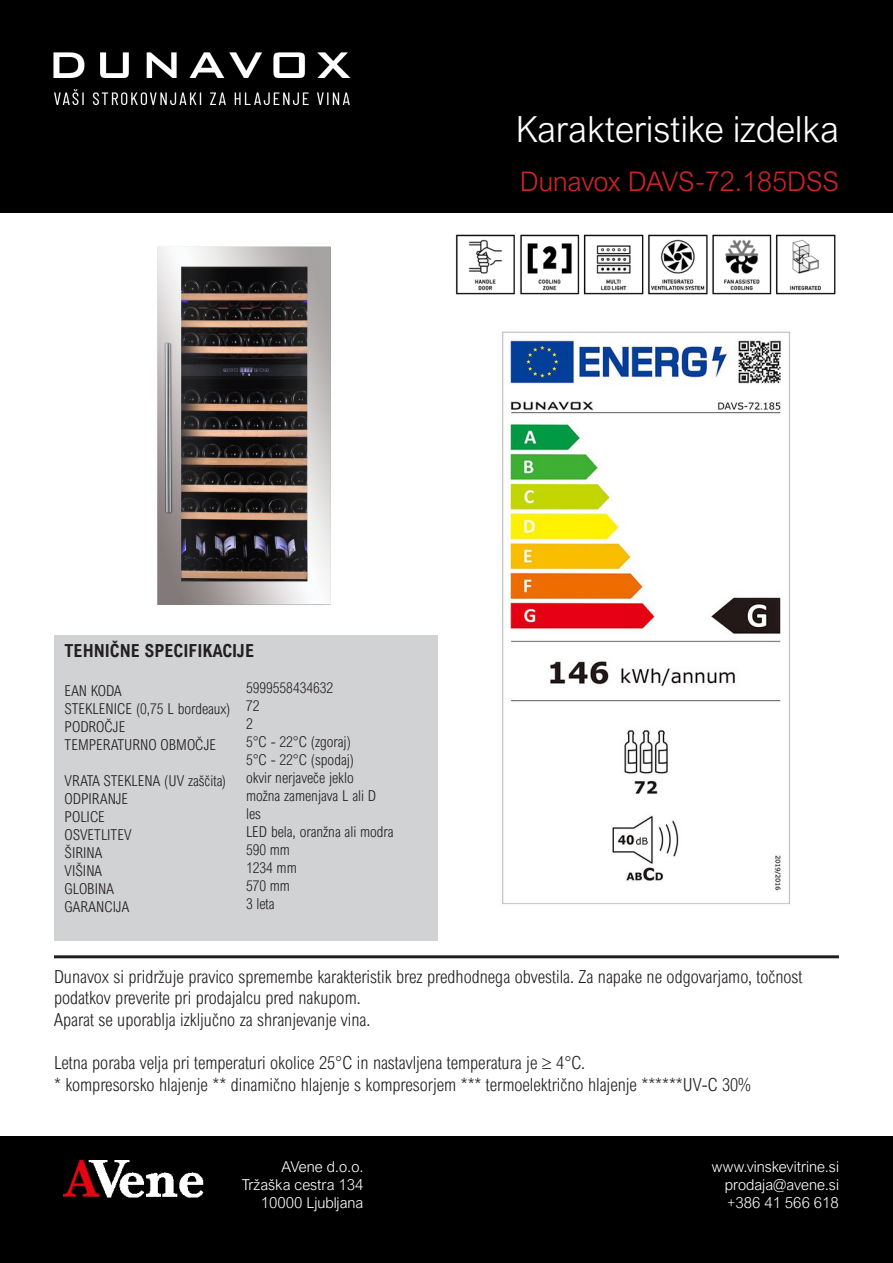
<style>
.page{position:relative;width:893px;height:1263px;background:#fff}
.page>*{position:absolute;margin:0;border:0;box-sizing:border-box;transform-origin:0 0}
.t1{font:300 36px "Arial Nova";color:#fff}
.t2{font:300 27px "Arial Nova";color:#d1232a}
.t3{font:300 18px/21.6px "Arial Nova Cond";color:#231f20}
.t4{font:700 18px "Arial Nova Cond";color:#231f20}
.t5{font:300 15px/18px "Arial Nova Cond";color:#231f20}
.t6{font:300 15px/18px "Arial Nova";color:#fff;text-align:right}
</style>
<div class="page">
<div style="left:54px;top:636px;width:384px;height:305px;background:#d1d2d4"></div>
<div style="left:0;top:0;width:893px;height:213px;background:#000"></div>
<img style="left:53px;top:52px;width:298px;height:53px">
<hr style="left:54px;top:955px;width:785px;height:3px;background:#231f20">
<div style="left:0;top:1136px;width:893px;height:127px;background:#000"></div>
<img style="left:63px;top:1161px;width:141px;height:37px">
<img style="left:455px;top:234px;width:381px;height:61px">
<img style="left:502px;top:331px;width:289px;height:574px">
<img style="left:157px;top:246px;width:174px;height:359px">
<h1 class="t1" style="left:516px;top:109px;width:325px">Karakteristike izdelka</h1>
<p class="t2" style="left:520px;top:167px;width:321px">Dunavox DAVS-72.185DSS</p>
<p class="t4" style="left:65px;top:639px;width:191px">TEHNIČNE SPECIFIKACIJE</p>
<p class="t5" style="left:65px;top:682px;width:167px">EAN KODA<br>STEKLENICE (0,75 L bordeaux)<br>PODROČJE<br>TEMPERATURNO OBMOČJE</p>
<p class="t5" style="left:65px;top:772px;width:163px">VRATA STEKLENA (UV zaščita)<br>ODPIRANJE<br>POLICE<br>OSVETLITEV<br>ŠIRINA<br>VIŠINA<br>GLOBINA<br>GARANCIJA</p>
<p class="t5" style="left:246px;top:678px;width:89px">5999558434632</p>
<p class="t5" style="left:246px;top:696px;width:15px">72</p>
<p class="t5" style="left:246px;top:714px;width:8px">2</p>
<p class="t5" style="left:246px;top:732px;width:106px">5°C - 22°C (zgoraj)</p>
<p class="t5" style="left:246px;top:750px;width:110px">5°C - 22°C (spodaj)</p>
<p class="t5" style="left:246px;top:768px;width:109px">okvir nerjaveče jeklo</p>
<p class="t5" style="left:246px;top:786px;width:132px">možna zamenjava L ali D</p>
<p class="t5" style="left:246px;top:804px;width:16px">les</p>
<p class="t5" style="left:246px;top:822px;width:149px">LED bela, oranžna ali modra</p>
<p class="t5" style="left:246px;top:840px;width:46px">590 mm</p>
<p class="t5" style="left:246px;top:858px;width:52px">1234 mm</p>
<p class="t5" style="left:246px;top:876px;width:46px">570 mm</p>
<p class="t5" style="left:246px;top:894px;width:30px">3 leta</p>
<p class="t3" style="left:54px;top:965px;width:750px">Dunavox si pridržuje pravico spremembe karakteristik brez predhodnega obvestila. Za napake ne odgovarjamo, točnost podatkov preverite pri prodajalcu pred nakupom.<br>Aparat se uporablja izključno za shranjevanje vina.</p>
<p class="t3" style="left:54px;top:1052px;width:698px">Letna poraba velja pri temperaturi okolice 25°C in nastavljena temperatura je ≥ 4°C.<br>* kompresorsko hlajenje ** dinamično hlajenje s kompresorjem *** termoelektrično hlajenje ******UV-C 30%</p>
<p class="t6" style="left:242px;top:1157px;width:123px">AVene d.o.o.<br>Tržaška cestra 134<br>10000 Ljubljana</p>
<p class="t6" style="left:725px;top:1157px;width:116px;text-align:justify;text-indent:-13px">www.vinskevitrine.si prodaja@avene.si +386 41 566 618</p>
</div>
